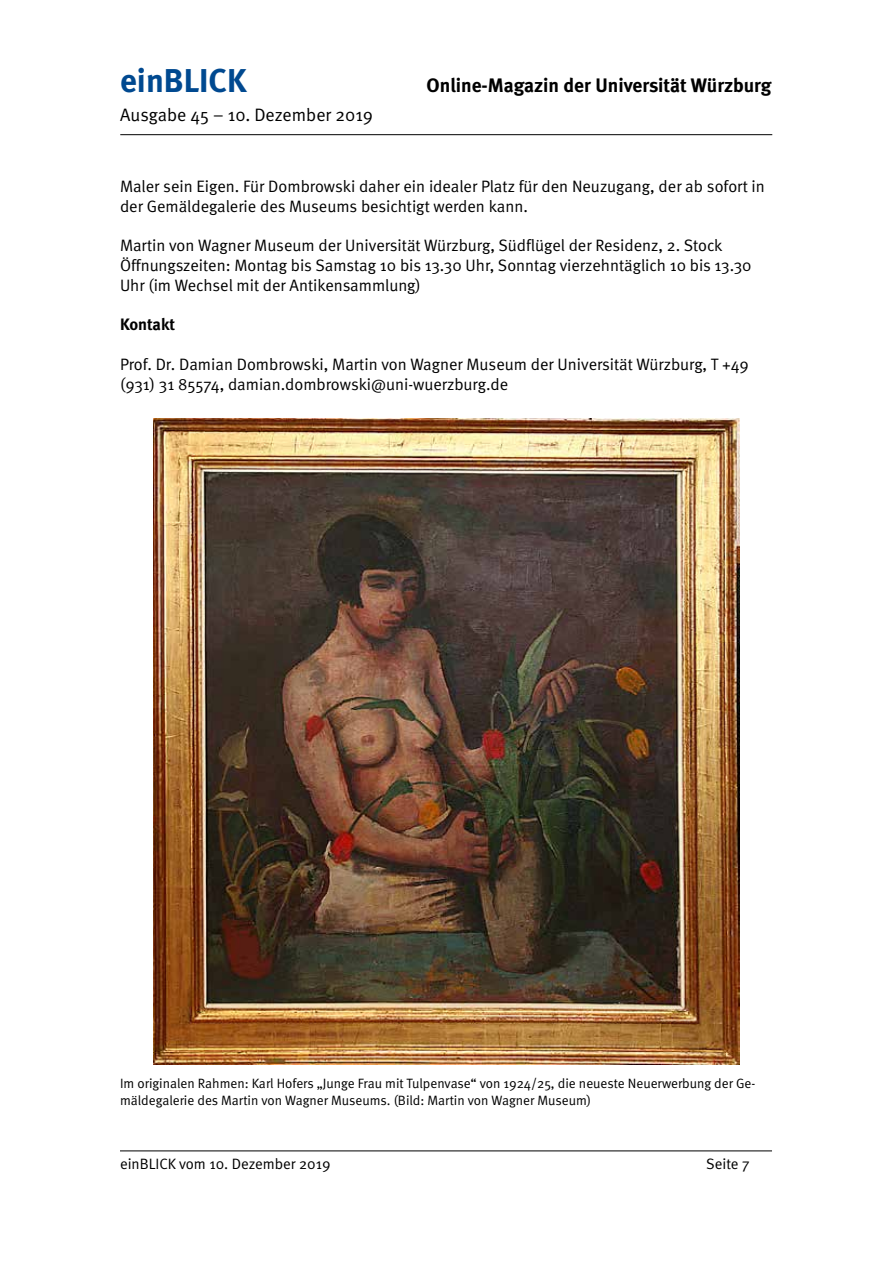
<style>
.page{position:relative;width:893px;height:1263px;background:#fff}
.page>*{position:absolute;margin:0;border:0;box-sizing:border-box;transform-origin:0 0}
.t1{font:700 33px "Meta";color:#004990}
.t2{font:700 19.5px "Meta";color:#000}
.t3{font:18px "Meta Normal";color:#000}
.t4{font:16.5px/19.8px "Meta Normal";color:#000}
.t5{font:700 16.5px "Meta";color:#000}
.t6{font:15px "Meta Normal";color:#000}
.t7{font:13.5px/16.2px "Meta Normal";color:#000}
</style>
<div class="page">
<hr style="left:120px;top:134px;width:652px;height:1px;background:#000">
<hr style="left:120px;top:1150px;width:652px;height:1px;background:#000">
<img style="left:154px;top:419px;width:585px;height:645px">
<h1 class="t1" style="left:120px;top:61px;width:128px">einBLICK</h1>
<p class="t2" style="left:427px;top:74px;width:346px">Online-Magazin der Universität Würzburg</p>
<p class="t3" style="left:120px;top:105px;width:254px">Ausgabe 45 – 10. Dezember 2019</p>
<p class="t4" style="left:120px;top:176px;width:646px">Maler sein Eigen. Für Dombrowski daher ein idealer Platz für den Neuzugang, der ab sofort in der Gemäldegalerie des Museums besichtigt werden kann.</p>
<p class="t4" style="left:120px;top:235px;width:633px">Martin von Wagner Museum der Universität Würzburg, Südflügel der Residenz, 2. Stock<br>Öffnungszeiten: Montag bis Samstag 10 bis 13.30 Uhr, Sonntag vierzehntäglich 10 bis 13.30<br>Uhr (im Wechsel mit der Antikensammlung)</p>
<p class="t5" style="left:120px;top:315px;width:57px">Kontakt</p>
<p class="t4" style="left:120px;top:354px;width:630px">Prof. Dr. Damian Dombrowski, Martin von Wagner Museum der Universität Würzburg, T +49 (931) 31 85574, damian.dombrowski@uni-wuerzburg.de</p>
<p class="t7" style="left:120px;top:1075px;width:637px">Im originalen Rahmen: Karl Hofers „Junge Frau mit Tulpenvase“ von 1924/25, die neueste Neuerwerbung der Ge&shy;mäldegalerie des Martin von Wagner Museums. (Bild: Martin von Wagner Museum)</p>
<p class="t6" style="left:120px;top:1155px;width:212px">einBLICK vom 10. Dezember 2019</p>
<p class="t6" style="left:706px;top:1155px;width:45px">Seite 7</p>
</div>
